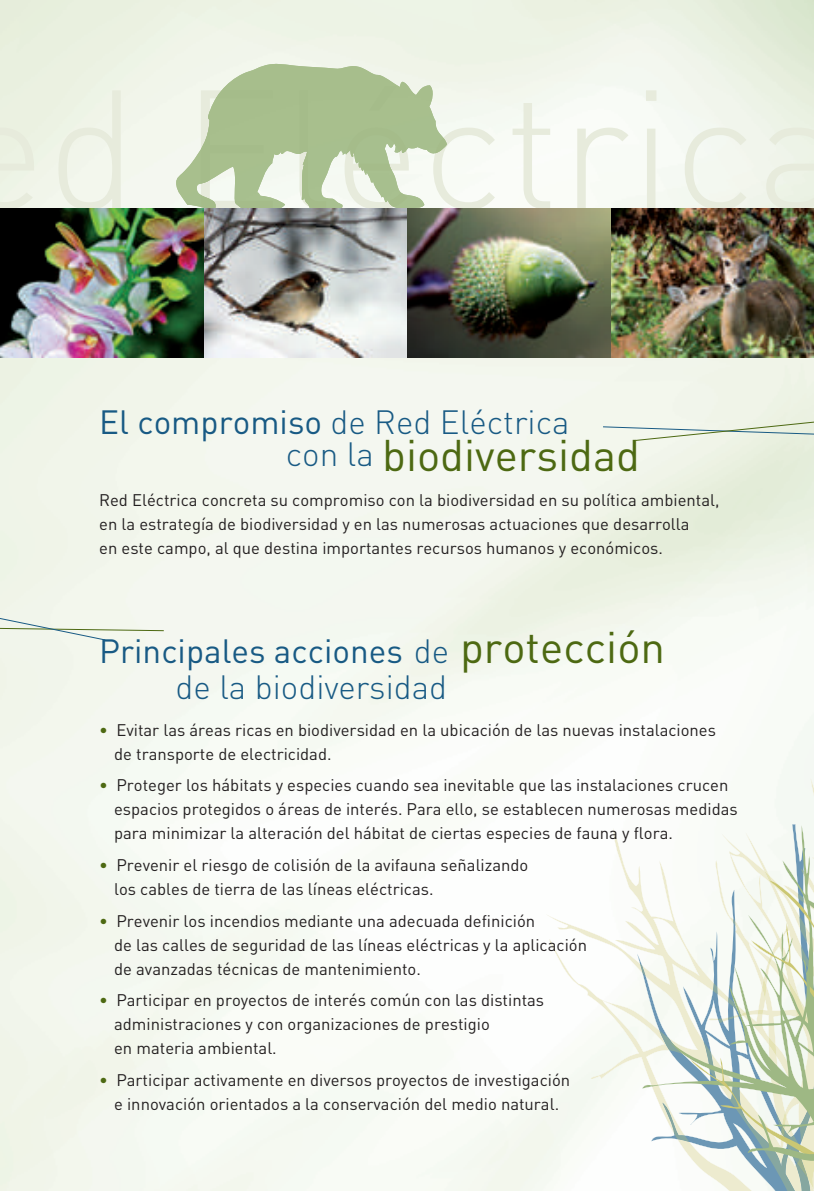
<style>
.page{position:relative;width:814px;height:1191px;background:#fff}
.page>*{position:absolute;margin:0;border:0;box-sizing:border-box;transform-origin:0 0}
.t1{font:300 166.25px "DINOT";letter-spacing:.01em;color:#e7ebdc}
.t2{font:43.75px "DINOT";color:#4d6912}
.t3{font:33.25px/35.5px "DINOT";color:#185a84}
.t4{font:300 33.25px "DINOT";color:#185a84}
.t5{font:16.62px/24px "DINOT";color:#231f20}
.s1{color:#a5bc8a}
.s2{font-weight:400}
.s3{font-weight:300;font-size:33.25px;color:#185a84}
.s4{font-weight:300}
.s5{font-size:43.75px;color:#4d6912}
.s6{color:#4d6912}
</style>
<div class="page">
<img style="left:0;top:0;width:814px;height:1191px">
<img style="left:176px;top:64px;width:271px;height:144px">
<svg style="left:546px;top:769px;width:268px;height:422px"></svg>
<svg style="left:689px;top:799px;width:125px;height:392px"></svg>
<svg style="left:602px;top:421px;width:212px;height:20px;background:#dee6d9"></svg>
<img style="left:0;top:208px;width:814px;height:149px">
<svg style="left:0;top:615px;width:164px;height:25px;background:#e6ece1"></svg>
<h1 class="t1" style="left:-42px;top:90px;width:887px">ed <span class="s1">Eléc</span>trica</h1>
<h2 class="t4" style="left:99px;top:410px;width:472px"><span class="s2">El compromiso</span> de Red Eléctrica</h2>
<h2 class="t2" style="left:286px;top:439px;width:355px"><span class="s3">con la</span> biodiversidad</h2>
<p class="t5" style="left:99px;top:490px;width:621px">Red Eléctrica concreta su compromiso con la biodiversidad en su política ambiental, en la estrategía de biodiversidad y en las numerosas actuaciones que desarrolla<br>en este campo, al que destina importantes recursos humanos y económicos.</p>
<h2 class="t3" style="left:175px;top:637px;width:491px;text-indent:-76px">Principales acciones <span class="s4">de</span> <span class="s5">protección </span><span class="s4">de la biodiversidad</span></h2>
<p class="t5" style="left:114px;top:719px;width:603px;text-indent:-15px"><span class="s6">•</span> Evitar las áreas ricas en biodiversidad en la ubicación de las nuevas instalaciones de transporte de electricidad.</p>
<p class="t5" style="left:114px;top:775px;width:625px;text-indent:-15px"><span class="s6">•</span> Proteger los hábitats y especies cuando sea inevitable que las instalaciones crucen espacios protegidos o áreas de interés. Para ello, se establecen numerosas medidas para minimizar la alteración del hábitat de ciertas especies de fauna y flora.</p>
<p class="t5" style="left:114px;top:855px;width:416px;text-indent:-15px"><span class="s6">•</span> Prevenir el riesgo de colisión de la avifauna señalizando los cables de tierra de las líneas eléctricas.</p>
<p class="t5" style="left:114px;top:910px;width:474px;text-indent:-15px"><span class="s6">•</span> Prevenir los incendios mediante una adecuada definición<br>de las calles de seguridad de las líneas eléctricas y la aplicación de avanzadas técnicas de mantenimiento.</p>
<p class="t5" style="left:114px;top:990px;width:431px;text-indent:-15px"><span class="s6">•</span> Participar en proyectos de interés común con las distintas administraciones y con organizaciones de prestigio<br>en materia ambiental.</p>
<p class="t5" style="left:99px;top:1069px;width:472px;text-align:center"><span class="s6">•</span> Participar activamente en diversos proyectos de investigación e innovación orientados a la conservación del medio natural.</p>
</div>
